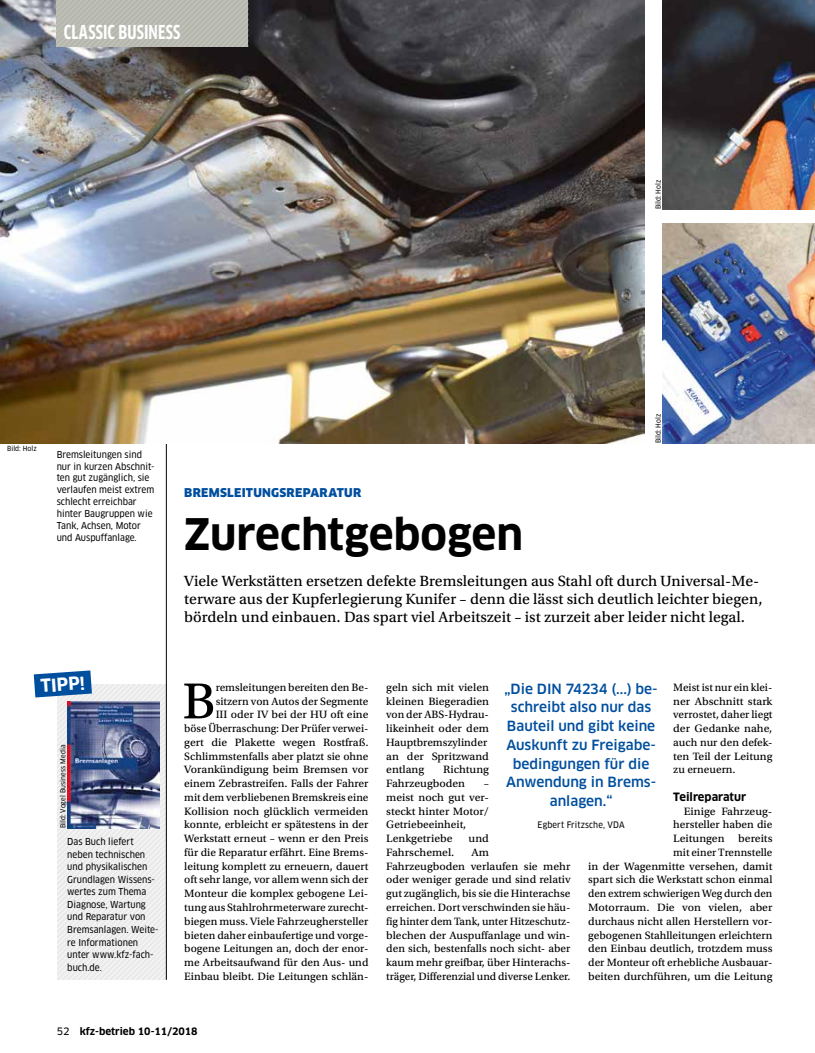
<style>
.page{position:relative;width:815px;height:1053px;background:#fff}
.page>*{position:absolute;margin:0;border:0;box-sizing:border-box;transform-origin:0 0}
.t1{font:53.5px "Utopia Std Capt";color:#000}
.t2{font:700 42.5px "Clan OT";color:#000}
.t3{font:700 condensed 18.75px "Clan OT";letter-spacing:.005em;color:#fff}
.t4{font:700 17.5px "Clan OT";color:#fff}
.t5{font:15.62px/18.1px "Utopia Std Capt";color:#000}
.t6{font:500 13.75px/18.8px "Clan OT";color:#004f9f;text-align:center}
.t7{font:900 11.88px "Clan OT";letter-spacing:.02em;color:#004f9f}
.t8{font:11.25px/13.8px "Utopia Std Capt";color:#000}
.t9{font:700 11.25px "Clan OT";color:#000}
.t10{font:700 10px "Clan OT";color:#000}
.t11{font:9.38px/12.5px "Clan OT Narrow News";color:#000}
.t12{font:8.75px "Clan OT Narrow News";letter-spacing:.02em;color:#000}
.t13{font:6.88px "Clan OT Narrow News";letter-spacing:.015em;color:#000}
.s1{font-family:"Clan OT News";font-weight:400}
</style>
<div class="page">
<svg style="left:34px;top:670px;width:132px;height:309px"></svg>
<hr style="left:166px;top:105px;width:1px;height:874px;background:#000">
<img style="left:67px;top:701px;width:92px;height:127px">
<img style="left:663px;top:0;width:152px;height:209px">
<img style="left:663px;top:223px;width:152px;height:220px">
<img style="left:0;top:0;width:645px;height:443px">
<div style="left:57px;top:0;width:191px;height:46px;background:#b9bab1"></div>
<h3 class="t3" style="left:64px;top:21px;width:118px">CLASSIC BUSINESS</h3>
<p class="t13" style="left:654px;top:209px;width:31px;rotate:-90deg">Bild: Holz</p>
<p class="t13" style="left:7px;top:444px;width:31px">Bild: Holz</p>
<p class="t11" style="left:57px;top:448px;width:100px;line-height:11.9px">Bremsleitungen sind nur in kurzen Abschnit&shy;ten gut zugänglich, sie verlaufen meist extrem schlecht erreichbar hinter Baugruppen wie<br>Tank, Achsen, Motor und Auspuffanlage.</p>
<p class="t13" style="left:654px;top:443px;width:31px;rotate:-90deg">Bild: Holz</p>
<p class="t7" style="left:184px;top:485px;width:179px">BREMSLEITUNGSREPARATUR</p>
<h2 class="t2" style="left:184px;top:509px;width:340px">Zurechtgebogen</h2>
<p class="t5" style="left:184px;top:572px;width:580px">Viele Werkstätten ersetzen defekte Bremsleitungen aus Stahl oft durch Universal-Me&shy;terware aus der Kupferlegierung Kunifer – denn die lässt sich deutlich leichter biegen, bördeln und einbauen. Das spart viel Arbeitszeit – ist zurzeit aber leider nicht legal.</p>
<h3 class="t4" style="left:40px;top:675px;width:46px;rotate:-4deg">TIPP!</h3>
<p class="t13" style="left:59px;top:828px;width:85px;rotate:-90deg">Bild: Vogel Business Media</p>
<p class="t11" style="left:67px;top:835px;width:93px">Das Buch liefert neben technischen und physikalischen<br>Grundlagen Wissens&shy;wertes zum Thema<br>Diagnose, Wartung und Reparatur von<br>Bremsanlagen. Weite&shy;re Informationen unter www.kfz-fach&shy;buch.de.</p>
<p class="t6" style="left:504px;top:679px;width:155px">„Die DIN 74234 (...) be&shy;schreibt also nur das<br>Bauteil und gibt keine<br>Auskunft zu Freigabe&shy;bedingungen für die<br>Anwendung in Brems&shy;anlagen.“</p>
<p class="t12" style="left:538px;top:819px;width:89px">Egbert Fritzsche, VDA</p>
<p class="t8" style="left:184px;top:680px;width:186px;text-align:right">remsleitungen bereiten den Be&shy;sitzern von Autos der Segmente<br>III oder IV bei der HU oft eine<br>böse Überraschung: Der Prüfer verwei&shy;gert die Plakette wegen Rostfraß.<br>Schlimmstenfalls aber platzt sie ohne Vorankündigung beim Bremsen vor einem Zebrastreifen. Falls der Fahrer mit dem verbliebenen Bremskreis eine Kollision noch glücklich vermeiden konnte, erbleicht er spätestens in der Werkstatt erneut – wenn er den Preis für die Reparatur erfährt. Eine Brems&shy;leitung komplett zu erneuern, dauert oft sehr lange, vor allem wenn sich der Monteur die komplex gebogene Lei&shy;tung aus Stahlrohrmeterware zurecht&shy;biegen muss. Viele Fahrzeughersteller bieten daher einbaufertige und vorge&shy;bogene Leitungen an, doch der enor&shy;me Arbeitsaufwand für den Aus- und Einbau bleibt. Die Leitungen schlän-</p>
<p class="t8" style="left:386px;top:680px;width:104px">geln sich mit vielen kleinen Biegeradien von der ABS-Hydrau&shy;likeinheit oder dem<br>Hauptbremszylinder an der Spritzwand entlang</p>
<p class="t8" style="left:673px;top:680px;width:101px;text-align:justify">Meist ist nur ein klei&shy;ner Abschnitt stark verrostet, daher liegt der Gedanke nahe, auch nur den defek&shy;ten Teil der Leitung zu erneuern.</p>
<p class="t9" style="left:673px;top:790px;width:75px">Teilreparatur</p>
<p class="t8" style="left:588px;top:804px;width:186px;text-align:right">Einige Fahrzeug-<br>hersteller haben die<br>Leitungen bereits<br>mit einer Trennstelle<br>in der Wagenmitte versehen, damit spart sich die Werkstatt schon einmal den extrem schwierigen Weg durch den<br>Motorraum. Die von vielen, aber durchaus nicht allen Herstellern vor&shy;gebogenen Stahlleitungen erleichtern den Einbau deutlich, trotzdem muss der Monteur oft erhebliche Ausbauar&shy;beiten durchführen, um die Leitung</p>
<h1 class="t1" style="left:182px;top:672px;width:35px">B</h1>
<p class="t8" style="left:386px;top:763px;width:104px;text-indent:57px">Richtung<br>Fahrzeugboden</p>
<p class="t8" style="left:386px;top:776px;width:104px;text-indent:97px">– meist noch gut ver&shy;steckt hinter Motor/<br>Getriebeeinheit,<br>Lenkgetriebe</p>
<p class="t8" style="left:469px;top:831px;width:22px">und</p>
<p class="t8" style="left:386px;top:845px;width:70px">Fahrschemel.</p>
<p class="t8" style="left:386px;top:845px;width:186px;text-align:center">Am<br>Fahrzeugboden verlaufen sie mehr oder weniger gerade und sind relativ gut zugänglich, bis sie die Hinterachse erreichen. Dort verschwinden sie häu&shy;fig hinter dem Tank, unter Hitzeschutz&shy;blechen der Auspuffanlage und win&shy;den sich, bestenfalls noch sicht- aber kaum mehr greifbar, über Hinterachs&shy;träger, Differenzial und diverse Lenker.</p>
<p class="t10" style="left:57px;top:1025px;width:142px"><span class="s1">52</span> kfz-betrieb 10-11/2018</p>
</div>
